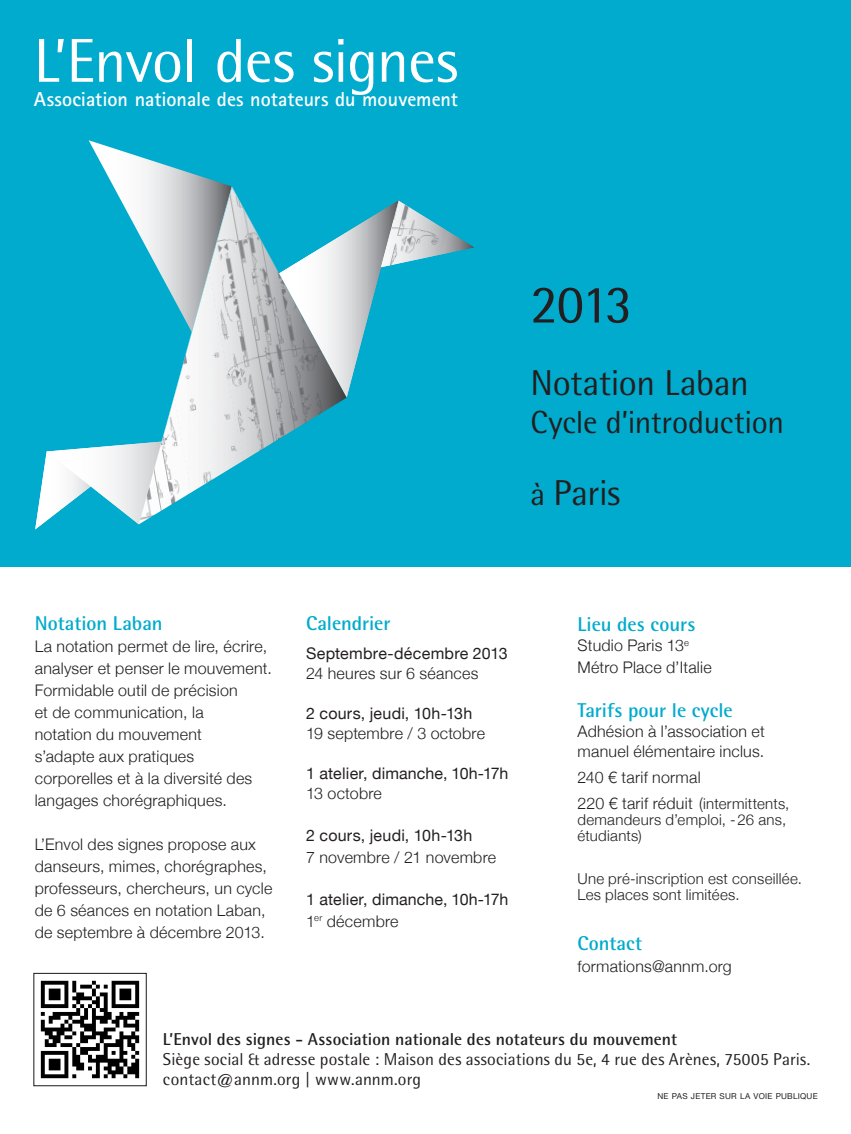
<style>
.page{position:relative;width:851px;height:1134px;background:#fff}
.page>*{position:absolute;margin:0;border:0;box-sizing:border-box;transform-origin:0 0}
.t1{font:62px "Rotis Semi Sans";letter-spacing:-.015em;color:#fff}
.t2{font:54px "Rotis Semi Sans";color:#231f20}
.t3{font:36px "Rotis Semi Sans";letter-spacing:-.01em;color:#231f20}
.t4{font:32px "Rotis Semi Sans";letter-spacing:-.01em;color:#231f20}
.t5{font:700 20.2px "Rotis Sans Serif";color:#fff}
.t6{font:700 20px "Rotis Semi Sans";color:#00abcd}
.t7{font:17.2px/20px "Rotis Semi Sans";letter-spacing:.005em;color:#231f20}
.t8{font:700 17.2px "Rotis Semi Sans";letter-spacing:.005em;color:#231f20}
.t9{font:300 16px/22px "Helvetica Neue";letter-spacing:.015em;color:#231f20}
.t10{font:16px/22px "Helvetica Neue";letter-spacing:.015em;color:#231f20}
.t11{font:300 15px/16px "Helvetica Neue";letter-spacing:.015em;color:#231f20}
.t12{font:8.2px "Helvetica Neue";letter-spacing:.03em;color:#231f20}
.s1{font-size:32px}
.s2{font-weight:300}
.s3{font-size:15px}
</style>
<div class="page">
<div style="left:0;top:0;width:850px;height:567px;background:#00abcd"></div>
<svg style="left:346px;top:211px;width:128px;height:187px"></svg>
<svg style="left:89px;top:140px;width:141px;height:94px"></svg>
<svg style="left:35px;top:443px;width:105px;height:86px"></svg>
<svg style="left:139px;top:186px;width:93px;height:113px"></svg>
<img style="left:209px;top:187px;width:137px;height:274px">
<img style="left:174px;top:270px;width:69px;height:223px">
<img style="left:139px;top:397px;width:52px;height:127px">
<img style="left:381px;top:201px;width:66px;height:66px">
<img style="left:40px;top:980px;width:100px;height:99px">
<div style="left:33px;top:973px;width:114px;height:113px;border:1px solid #231f20"></div>
<h1 class="t1" style="left:34px;top:24px;width:425px">L’Envol des signes</h1>
<p class="t5" style="left:34px;top:86px;width:426px">Association nationale des notateurs du mouvement</p>
<h2 class="t2" style="left:530px;top:272px;width:103px">2013</h2>
<h3 class="t3" style="left:530px;top:361px;width:220px">Notation Laban</h3>
<h3 class="t4" style="left:530px;top:403px;width:255px">Cycle d’introduction</h3>
<h3 class="t3" style="left:530px;top:471px;width:91px"><span class="s1">à</span> Paris</h3>
<p class="t6" style="left:35px;top:611px;width:129px">Notation Laban</p>
<p class="t9" style="left:35px;top:635px;width:239px">La notation permet de lire, écrire, analyser et penser le mouvement.<br>Formidable outil de précision<br>et de communication, la<br>notation du mouvement<br>s’adapte aux pratiques corporelles et à la diversité des langages chorégraphiques.</p>
<p class="t9" style="left:35px;top:833px;width:239px">L’Envol des signes propose aux danseurs, mimes, chorégraphes, professeurs, chercheurs, un cycle de 6 séances en notation Laban, de septembre à décembre 2013.</p>
<p class="t6" style="left:306px;top:611px;width:86px">Calendrier</p>
<p class="t10" style="left:306px;top:642px;width:203px">Septembre-décembre 2013</p>
<p class="t9" style="left:306px;top:662px;width:174px">24 heures sur 6 séances</p>
<p class="t10" style="left:306px;top:702px;width:168px">2 cours, jeudi, 10h-13h</p>
<p class="t9" style="left:306px;top:722px;width:180px">19 septembre / 3 octobre</p>
<p class="t10" style="left:306px;top:762px;width:204px">1 atelier, dimanche, 10h-17h</p>
<p class="t9" style="left:306px;top:782px;width:77px">13 octobre</p>
<p class="t10" style="left:306px;top:824px;width:168px">2 cours, jeudi, 10h-13h</p>
<p class="t9" style="left:306px;top:846px;width:191px">7 novembre / 21 novembre</p>
<p class="t10" style="left:306px;top:888px;width:204px">1 atelier, dimanche, 10h-17h<br><span class="s2">1</span><sup>er</sup> <span class="s2">décembre</span></p>
<p class="t6" style="left:577px;top:612px;width:119px">Lieu des cours</p>
<p class="t9" style="left:577px;top:634px;width:136px">Studio Paris 13<sup>e<br></sup>Métro Place d’Italie</p>
<p class="t6" style="left:577px;top:698px;width:157px">Tarifs pour le cycle</p>
<p class="t9" style="left:577px;top:721px;width:189px;line-height:20px">Adhésion à l’association et manuel élémentaire inclus.</p>
<p class="t9" style="left:577px;top:764px;width:213px;line-height:25.6px">240 € tarif normal<br>220 € tarif réduit (<span class="s3">intermittents,</span></p>
<p class="t11" style="left:577px;top:811px;width:210px">demandeurs d’emploi, - 26 ans, étudiants)</p>
<p class="t11" style="left:577px;top:870px;width:226px">Une pré-inscription est conseillée.<br>Les places sont limitées.</p>
<p class="t6" style="left:577px;top:931px;width:66px">Contact</p>
<p class="t9" style="left:577px;top:955px;width:156px">formations@annm.org</p>
<p class="t8" style="left:163px;top:1029px;width:515px">L’Envol des signes - Association nationale des notateurs du mouvement</p>
<p class="t7" style="left:163px;top:1049px;width:648px">Siège social &amp; adresse postale : Maison des associations du 5e, 4 rue des Arènes, 75005 Paris. contact@annm.org | www.annm.org</p>
<p class="t12" style="left:657px;top:1092px;width:162px">NE PAS JETER SUR LA VOIE PUBLIQUE</p>
</div>
